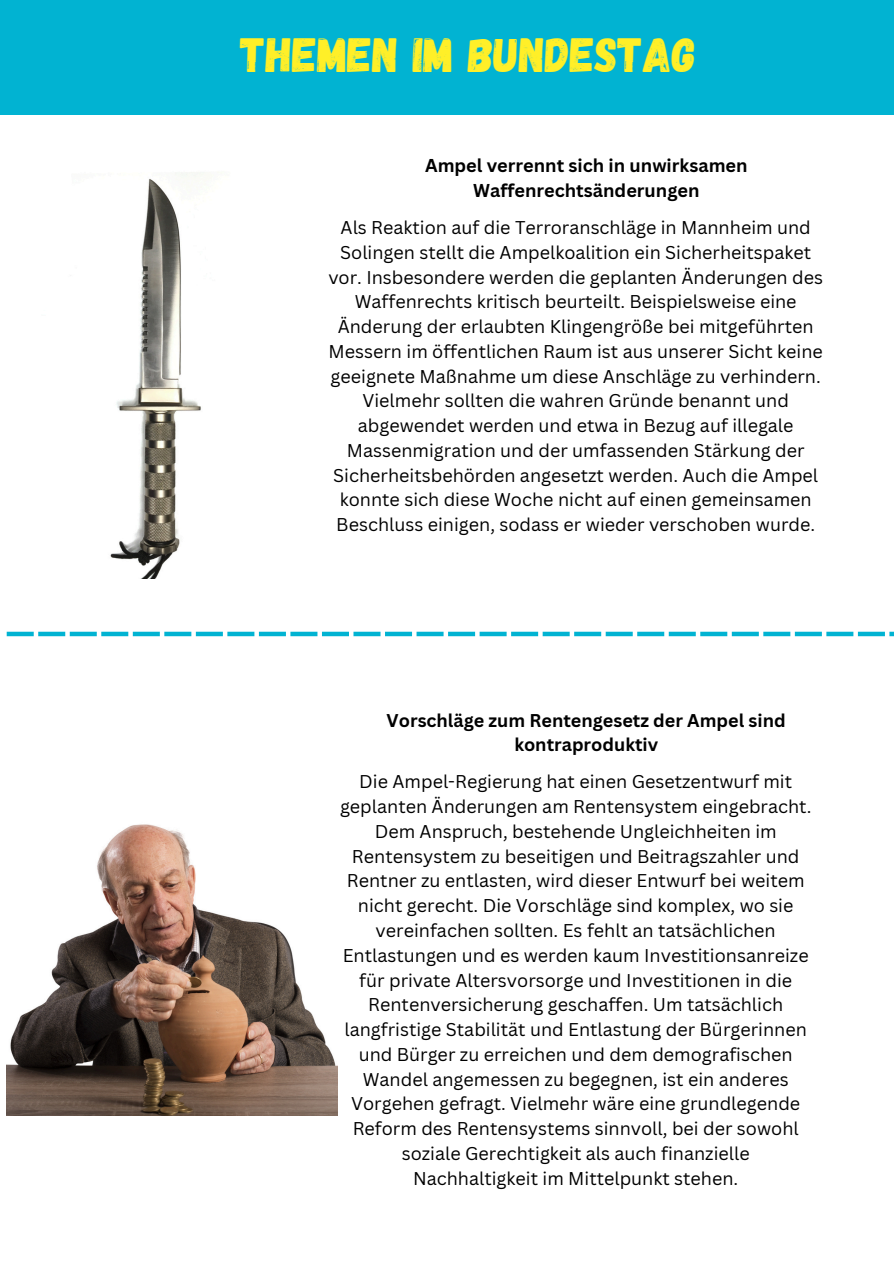
<style>
.page{position:relative;width:894px;height:1264px;background:#fff}
.page>*{position:absolute;margin:0;border:0;box-sizing:border-box;transform-origin:0 0}
.t1{font:48px "Gagalin";color:#ffef28}
.t2{font:700 18.15px/24.8px "Canva Sans";color:#000;text-align:center}
.t3{font:18px/24.8px "Canva Sans";color:#000;text-align:center}
.t4{font:700 18px/24.8px "Canva Sans";color:#000;text-align:center}
</style>
<div class="page">
<div style="left:0;top:0;width:893px;height:114px;background:#01b3d2"></div>
<svg style="left:7px;top:631px;width:886px;height:5px;background:#44c7dd"></svg>
<img style="left:110px;top:172px;width:94px;height:406px">
<img style="left:7px;top:824px;width:330px;height:291px">
<h2 class="t1" style="left:240px;top:23px;width:457px">THEMEN IM BUNDESTAG</h2>
<p class="t2" style="left:425px;top:153px;width:324px">Ampel verrennt sich in unwirksamen<br>Waffenrechtsänderungen</p>
<p class="t3" style="left:328px;top:215px;width:496px">Als Reaktion auf die Terroranschläge in Mannheim und Solingen stellt die Ampelkoalition ein Sicherheitspaket vor. Insbesondere werden die geplanten Änderungen des Waffenrechts kritisch beurteilt. Beispielsweise eine Änderung der erlaubten Klingengröße bei mitgeführten Messern im öffentlichen Raum ist aus unserer Sicht keine geeignete Maßnahme um diese Anschläge zu verhindern.<br>Vielmehr sollten die wahren Gründe benannt und abgewendet werden und etwa in Bezug auf illegale Massenmigration und der umfassenden Stärkung der Sicherheitsbehörden angesetzt werden. Auch die Ampel konnte sich diese Woche nicht auf einen gemeinsamen Beschluss einigen, sodass er wieder verschoben wurde.</p>
<p class="t4" style="left:386px;top:707px;width:400px">Vorschläge zum Rentengesetz der Ampel sind kontraproduktiv</p>
<h2 class="t3" style="left:340px;top:769px;width:472px">Die Ampel-Regierung hat einen Gesetzentwurf mit geplanten Änderungen am Rentensystem eingebracht.<br>Dem Anspruch, bestehende Ungleichheiten im Rentensystem zu beseitigen und Beitragszahler und Rentner zu entlasten, wird dieser Entwurf bei weitem nicht gerecht. Die Vorschläge sind komplex, wo sie vereinfachen sollten. Es fehlt an tatsächlichen Entlastungen und es werden kaum Investitionsanreize für private Altersvorsorge und Investitionen in die Rentenversicherung geschaffen. Um tatsächlich langfristige Stabilität und Entlastung der Bürgerinnen und Bürger zu erreichen und dem demografischen Wandel angemessen zu begegnen, ist ein anderes Vorgehen gefragt. Vielmehr wäre eine grundlegende Reform des Rentensystems sinnvoll, bei der sowohl soziale Gerechtigkeit als auch finanzielle Nachhaltigkeit im Mittelpunkt stehen.</h2>
</div>
